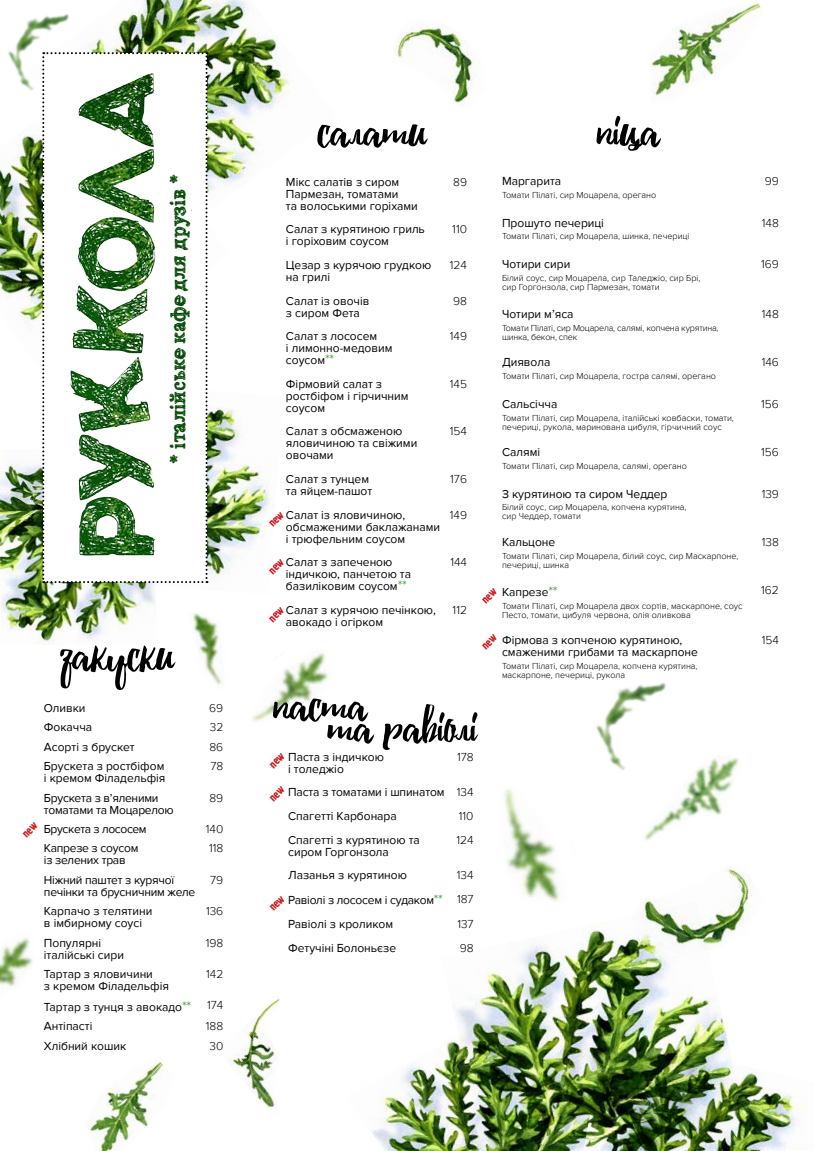
<style>
.page{position:relative;width:814px;height:1151px;background:#fff}
.page>*{position:absolute;margin:0;border:0;box-sizing:border-box;transform-origin:0 0}
.t1{font:50.3px "Debby";color:#000}
.t2{font:21px "Alabama";color:#044904}
.t3{font:12px/12px "Proxima Nova";color:#000}
.t4{font:12px/12px "Proxima Nova";letter-spacing:-.02em;color:#000}
.t5{font:300 12px "Proxima Nova";color:#000}
.t6{font:12px "Proxima Nova";letter-spacing:-.03em;color:#000}
.t7{font:300 9px/9px "Proxima Nova";color:#000}
.t8{font:300 9px/9px "Proxima Nova";letter-spacing:-.02em;color:#000}
.s1{font-size:14px;color:#3fa535}
.s2{font-weight:300}
</style>
<div class="page">
<img style="left:748px;top:1071px;width:57px;height:80px">
<img style="left:8px;top:21px;width:20px;height:55px">
<img style="left:504px;top:788px;width:56px;height:113px">
<img style="left:596px;top:682px;width:70px;height:87px">
<img style="left:88px;top:1061px;width:76px;height:90px">
<img style="left:206px;top:384px;width:63px;height:200px">
<img style="left:28px;top:0;width:263px;height:183px">
<img style="left:0;top:76px;width:229px;height:306px">
<img style="left:0;top:463px;width:156px;height:180px">
<svg style="left:42px;top:52px;width:165px;height:531px"></svg>
<img style="left:65px;top:68px;width:127px;height:501px">
<img style="left:397px;top:25px;width:79px;height:80px">
<img style="left:645px;top:867px;width:107px;height:50px">
<img style="left:192px;top:612px;width:30px;height:73px">
<img style="left:228px;top:999px;width:52px;height:110px">
<img style="left:0;top:937px;width:33px;height:50px">
<img style="left:252px;top:653px;width:76px;height:69px">
<img style="left:372px;top:1063px;width:69px;height:88px">
<img style="left:441px;top:901px;width:307px;height:250px">
<div style="left:161px;top:128px;width:30px;height:388px;background:#fff"></div>
<img style="left:651px;top:2px;width:110px;height:94px">
<img style="left:621px;top:744px;width:118px;height:97px">
<h2 class="t2" style="left:165px;top:464px;width:291px;rotate:-90deg">* італійське кафе для друзів *</h2>
<h1 class="t1" style="left:60px;top:623px;width:116px">закуски</h1>
<p class="t3" style="left:44px;top:702px;width:43px">Оливки</p>
<p class="t5" style="left:209px;top:701px;width:16px">69</p>
<p class="t3" style="left:44px;top:721px;width:50px">Фокачча</p>
<p class="t5" style="left:210px;top:720px;width:15px">32</p>
<p class="t3" style="left:44px;top:741px;width:92px">Асорті з брускет</p>
<p class="t5" style="left:209px;top:740px;width:15px">86</p>
<p class="t3" style="left:44px;top:760px;width:123px">Брускета з ростбіфом і кремом Філадельфія</p>
<p class="t5" style="left:210px;top:759px;width:14px">78</p>
<p class="t4" style="left:44px;top:792px;width:131px">Брускета з в’яленими томатами та Моцарелою</p>
<p class="t5" style="left:209px;top:791px;width:15px">89</p>
<p class="t6" style="left:44px;top:822px;width:104px">Брускета з лососем</p>
<p class="t5" style="left:206px;top:822px;width:19px">140</p>
<p class="t4" style="left:44px;top:842px;width:96px">Капрезе з соусом із зелених трав</p>
<p class="t5" style="left:209px;top:841px;width:16px">118</p>
<p class="t4" style="left:44px;top:874px;width:153px">Ніжний паштет з курячої печінки та брусничним желе</p>
<p class="t5" style="left:210px;top:873px;width:15px">79</p>
<p class="t3" style="left:44px;top:905px;width:110px">Карпачо з телятини в імбирному соусі</p>
<p class="t5" style="left:206px;top:904px;width:19px">136</p>
<p class="t3" style="left:44px;top:937px;width:82px">Популярні італійські сири</p>
<p class="t5" style="left:206px;top:936px;width:19px">198</p>
<p class="t3" style="left:44px;top:968px;width:126px">Тартар з яловичини<br>з кремом Філадельфія</p>
<p class="t5" style="left:206px;top:967px;width:19px">142</p>
<p class="t3" style="left:44px;top:997px;width:181px;line-height:19.4px">Тартар з тунця з авокадо<span class="s1">**</span> <span class="s2">174<br></span>Антіпасті</p>
<p class="t5" style="left:206px;top:1019px;width:19px">188</p>
<p class="t3" style="left:44px;top:1040px;width:84px">Хлібний кошик</p>
<p class="t5" style="left:209px;top:1039px;width:15px">30</p>
<h1 class="t1" style="left:317px;top:99px;width:111px">салати</h1>
<h1 class="t1" style="left:596px;top:99px;width:64px">пiца</h1>
<p class="t3" style="left:502px;top:175px;width:61px">Маргарита</p>
<p class="t5" style="left:765px;top:174px;width:16px">99</p>
<p class="t7" style="left:502px;top:190px;width:156px">Томати Пілаті, сир Моцарела, орегано</p>
<p class="t3" style="left:502px;top:217px;width:103px">Прошуто печериці</p>
<p class="t5" style="left:761px;top:216px;width:19px">148</p>
<p class="t7" style="left:502px;top:232px;width:189px">Томати Пілаті, сир Моцарела, шинка, печериці</p>
<p class="t3" style="left:502px;top:258px;width:70px">Чотири сири</p>
<p class="t5" style="left:761px;top:257px;width:19px">169</p>
<p class="t7" style="left:502px;top:274px;width:200px">Білий соус, сир Моцарела, сир Таледжіо, сир Брі, сир Горгонзола, сир Пармезан, томати</p>
<p class="t3" style="left:502px;top:308px;width:73px">Чотири м’яса</p>
<p class="t5" style="left:761px;top:307px;width:19px">148</p>
<p class="t8" style="left:502px;top:323px;width:218px">Томати Пілаті, сир Моцарела, салямі, копчена курятина, шинка, бекон, спек</p>
<p class="t3" style="left:502px;top:356px;width:50px">Диявола</p>
<p class="t5" style="left:761px;top:355px;width:19px">146</p>
<p class="t7" style="left:502px;top:372px;width:215px">Томати Пілаті, сир Моцарела, гостра салямі, орегано</p>
<p class="t3" style="left:502px;top:398px;width:57px">Сальсічча</p>
<p class="t5" style="left:761px;top:397px;width:19px">156</p>
<p class="t7" style="left:502px;top:413px;width:233px">Томати Пілаті, сир Моцарела, італійські ковбаски, томати, печериці, рукола, маринована цибуля, гірчичний соус</p>
<p class="t3" style="left:502px;top:446px;width:40px">Салямі</p>
<p class="t5" style="left:761px;top:445px;width:19px">156</p>
<p class="t7" style="left:502px;top:461px;width:186px">Томати Пілаті, сир Моцарела, салямі, орегано</p>
<p class="t3" style="left:502px;top:488px;width:167px">З курятиною та сиром Чеддер</p>
<p class="t5" style="left:761px;top:487px;width:19px">139</p>
<p class="t7" style="left:502px;top:503px;width:186px">Білий соус, сир Моцарела, копчена курятина, сир Чеддер, томати</p>
<p class="t3" style="left:502px;top:536px;width:55px">Кальцоне</p>
<p class="t5" style="left:761px;top:535px;width:19px">138</p>
<p class="t7" style="left:502px;top:551px;width:238px">Томати Пілаті, сир Моцарела, білий соус, сир Маскарпоне, печериці, шинка</p>
<p class="t3" style="left:502px;top:586px;width:57px">Капрезе<span class="s1">**</span></p>
<p class="t5" style="left:761px;top:583px;width:19px">162</p>
<p class="t7" style="left:502px;top:601px;width:242px">Томати Пілаті, сир Моцарела двох сортів, маскарпоне, соус<br>Песто, томати, цибуля червона, олія оливкова</p>
<p class="t3" style="left:502px;top:634px;width:197px">Фірмова з копченою курятиною, смаженими грибами та маскарпоне</p>
<p class="t5" style="left:761px;top:633px;width:19px">154</p>
<p class="t7" style="left:502px;top:661px;width:197px">Томати Пілаті, сир Моцарела, копчена курятина, маскарпоне, печериці, рукола</p>
<p class="t3" style="left:286px;top:176px;width:133px">Мікс салатів з сиром<br>Пармезан, томатами<br>та волоськими горіхами</p>
<p class="t5" style="left:453px;top:175px;width:15px">89</p>
<p class="t3" style="left:286px;top:223px;width:140px">Салат з курятиною гриль і горіховим соусом</p>
<p class="t5" style="left:452px;top:222px;width:16px">110</p>
<p class="t3" style="left:286px;top:259px;width:147px">Цезар з курячою грудкою на грилі</p>
<p class="t5" style="left:450px;top:258px;width:19px">124</p>
<p class="t3" style="left:286px;top:295px;width:85px">Салат із овочів з сиром Фета</p>
<p class="t5" style="left:453px;top:294px;width:15px">98</p>
<p class="t3" style="left:286px;top:330px;width:108px">Салат з лососем<br>і лимонно-медовим соусом<span class="s1">**</span></p>
<p class="t5" style="left:450px;top:329px;width:19px">149</p>
<p class="t3" style="left:286px;top:378px;width:124px">Фірмовий салат з ростбіфом і гірчичним соусом</p>
<p class="t5" style="left:450px;top:377px;width:19px">145</p>
<p class="t3" style="left:286px;top:426px;width:133px">Салат з обсмаженою яловичиною та свіжими овочами</p>
<p class="t5" style="left:450px;top:425px;width:19px">154</p>
<p class="t3" style="left:286px;top:473px;width:88px">Салат з тунцем та яйцем-пашот</p>
<p class="t5" style="left:450px;top:472px;width:18px">176</p>
<p class="t3" style="left:286px;top:509px;width:156px">Салат із яловичиною, обсмаженими баклажанами і трюфельним соусом</p>
<p class="t5" style="left:450px;top:508px;width:19px">149</p>
<p class="t3" style="left:286px;top:557px;width:127px">Салат з запеченою індичкою, панчетою та базиліковим соусом<span class="s1">**</span></p>
<p class="t5" style="left:450px;top:556px;width:18px">144</p>
<p class="t3" style="left:286px;top:604px;width:151px">Салат з курячою печінкою, авокадо і огірком</p>
<p class="t5" style="left:452px;top:603px;width:16px">112</p>
<h1 class="t1" style="left:273px;top:673px;width:95px">паста</h1>
<h1 class="t1" style="left:327px;top:695px;width:151px">та равiолi</h1>
<p class="t3" style="left:288px;top:751px;width:97px">Паста з індичкою і толеджіо</p>
<p class="t5" style="left:457px;top:750px;width:18px">178</p>
<p class="t3" style="left:288px;top:780px;width:187px;line-height:23.7px">Паста з томатами і шпинатом <span class="s2">134<br></span>Спагетті Карбонара</p>
<p class="t5" style="left:459px;top:809px;width:16px">110</p>
<p class="t3" style="left:288px;top:834px;width:133px">Спагетті з курятиною та сиром Горгонзола</p>
<p class="t5" style="left:456px;top:833px;width:19px">124</p>
<p class="t3" style="left:288px;top:869px;width:120px">Лазанья з курятиною</p>
<p class="t4" style="left:288px;top:863px;width:187px;line-height:25.2px;text-align:right"><span class="s2">134<br></span>Равіолі з лососем і судаком<span class="s1">**</span> <span class="s2">187</span></p>
<p class="t3" style="left:288px;top:918px;width:106px">Равіолі з кроликом</p>
<p class="t5" style="left:457px;top:917px;width:18px">137</p>
<p class="t3" style="left:288px;top:942px;width:109px">Фетучіні Болоньєзе</p>
<p class="t5" style="left:459px;top:941px;width:15px">98</p>
</div>
